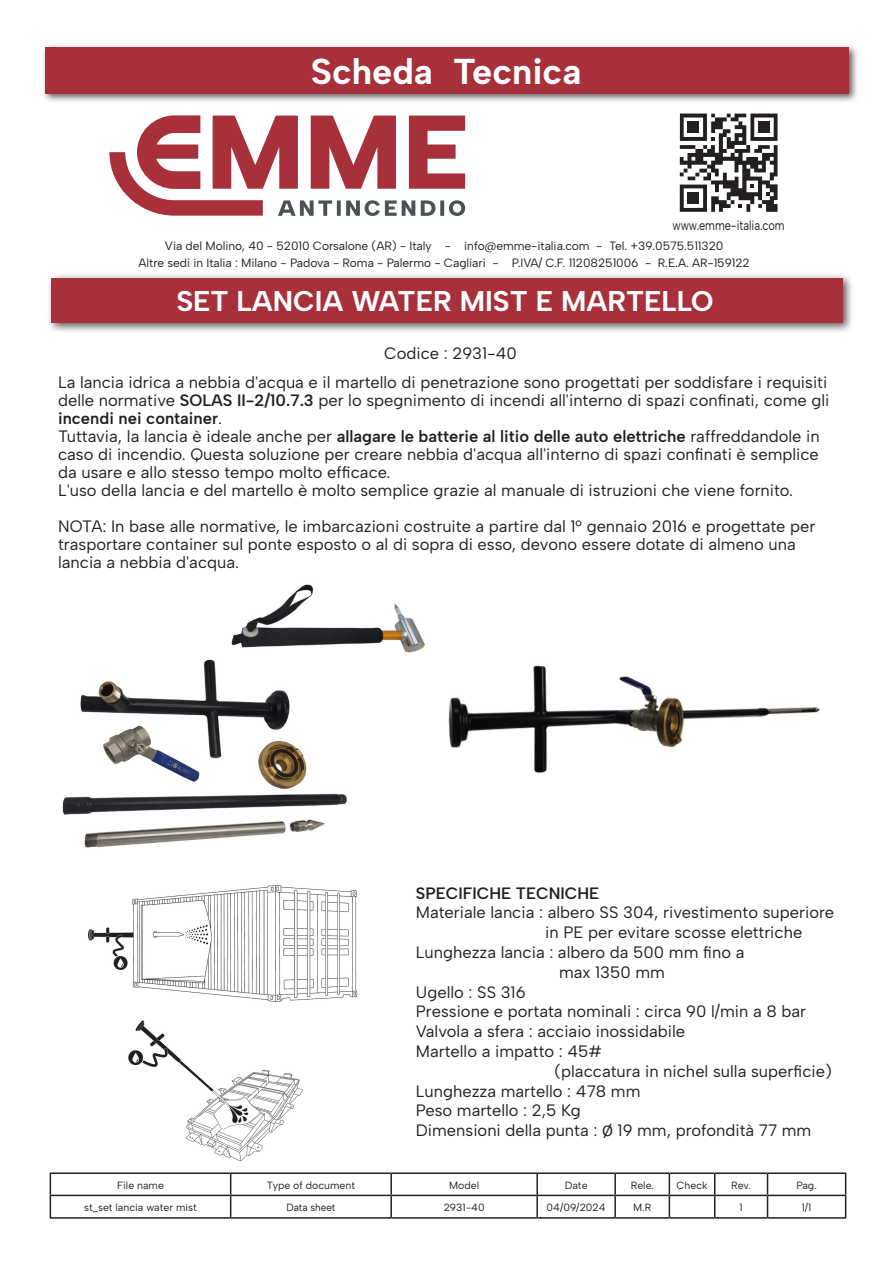
<style>
.page{position:relative;width:893px;height:1263px;background:#fff}
.page>*{position:absolute;margin:0;border:0;box-sizing:border-box;transform-origin:0 0}
.t1{font:700 36px "Albert Sans";color:#fff}
.t2{font:700 28.5px "Albert Sans";color:#fff}
.codice_tabella{font:16.5px/18px "Albert Sans";color:#231f20}
.t3{font:13.5px "Albert Sans";color:#231f20;scale:.81 1}
.t4{font:12px/16.5px "Albert Sans";letter-spacing:-.005em;color:#231f20;text-align:center}
.t5{font:10.5px "Albert Sans";color:#231f20}
.t6{font:10.5px "Albert Sans";color:#231f20;scale:.95 1}
.s1{font-family:"Calibri"}
</style>
<div class="page">
<div style="left:42px;top:44px;width:817px;height:60px;background:#231f20;opacity:.75"></div>
<div style="left:46px;top:48px;width:803px;height:46px;background:#a7303a"></div>
<svg style="left:109px;top:115px;width:356px;height:101px"></svg>
<svg style="left:680px;top:114px;width:98px;height:98px"></svg>
<div style="left:688px;top:121px;width:11px;height:12px;background:#231f20"></div>
<div style="left:758px;top:122px;width:12px;height:11px;background:#231f20"></div>
<div style="left:688px;top:192px;width:11px;height:12px;background:#231f20"></div>
<hr style="left:50px;top:1172px;width:181px;height:2px;background:#231f20">
<hr style="left:231px;top:1172px;width:160px;height:2px;background:#231f20">
<hr style="left:391px;top:1172px;width:146px;height:2px;background:#231f20">
<hr style="left:390px;top:1174px;width:2px;height:21px;background:#231f20">
<hr style="left:537px;top:1172px;width:78px;height:2px;background:#231f20">
<hr style="left:536px;top:1174px;width:2px;height:21px;background:#231f20">
<hr style="left:615px;top:1172px;width:54px;height:2px;background:#231f20">
<hr style="left:614px;top:1174px;width:2px;height:21px;background:#231f20">
<hr style="left:669px;top:1172px;width:46px;height:2px;background:#231f20">
<hr style="left:715px;top:1172px;width:52px;height:2px;background:#231f20">
<hr style="left:767px;top:1172px;width:79px;height:2px;background:#231f20">
<hr style="left:50px;top:1195px;width:181px;height:1px;background:#231f20">
<svg style="left:50px;top:1174px;width:1px;height:43px"></svg>
<hr style="left:231px;top:1195px;width:160px;height:1px;background:#231f20">
<svg style="left:230px;top:1174px;width:1px;height:43px"></svg>
<hr style="left:391px;top:1195px;width:146px;height:1px;background:#231f20">
<hr style="left:390px;top:1196px;width:2px;height:21px;background:#231f20">
<hr style="left:537px;top:1195px;width:78px;height:1px;background:#231f20">
<hr style="left:536px;top:1196px;width:2px;height:21px;background:#231f20">
<hr style="left:615px;top:1195px;width:54px;height:1px;background:#231f20">
<hr style="left:614px;top:1196px;width:2px;height:21px;background:#231f20">
<hr style="left:669px;top:1195px;width:46px;height:1px;background:#231f20">
<svg style="left:669px;top:1174px;width:1px;height:43px"></svg>
<hr style="left:715px;top:1195px;width:52px;height:1px;background:#231f20">
<svg style="left:714px;top:1174px;width:1px;height:43px"></svg>
<hr style="left:767px;top:1195px;width:79px;height:1px;background:#231f20">
<svg style="left:767px;top:1174px;width:1px;height:43px"></svg>
<svg style="left:845px;top:1174px;width:1px;height:43px"></svg>
<hr style="left:50px;top:1217px;width:181px;height:2px;background:#231f20">
<hr style="left:231px;top:1217px;width:160px;height:2px;background:#231f20">
<hr style="left:391px;top:1217px;width:146px;height:2px;background:#231f20">
<hr style="left:537px;top:1217px;width:78px;height:2px;background:#231f20">
<hr style="left:615px;top:1217px;width:54px;height:2px;background:#231f20">
<hr style="left:669px;top:1217px;width:46px;height:2px;background:#231f20">
<hr style="left:715px;top:1217px;width:52px;height:2px;background:#231f20">
<hr style="left:767px;top:1217px;width:79px;height:2px;background:#231f20">
<div style="left:46px;top:273px;width:808px;height:61px;background:#231f20;opacity:.75"></div>
<div style="left:52px;top:278px;width:791px;height:45px;background:#a7303a"></div>
<img style="left:62px;top:584px;width:363px;height:264px">
<img style="left:88px;top:885px;width:270px;height:117px">
<img style="left:128px;top:1020px;width:175px;height:142px">
<img style="left:448px;top:665px;width:372px;height:108px">
<h1 class="t1" style="left:311px;top:49px;width:272px">Scheda Tecnica</h1>
<p class="t3" style="left:672px;top:217px;width:140px">www.emme-italia.com</p>
<p class="t4" style="left:139px;top:238px;width:613px">Via del Molino, 40 - 52010 Corsalone (AR) - Italy - info@emme-italia.com - Tel. +39.0575.511320<br>Altre sedi in Italia : Milano - Padova - Roma - Palermo - Cagliari - P.IVA/ C.F. 11208251006 - R.E.A. AR-159122</p>
<p class="t2" style="left:176px;top:284px;width:539px">SET LANCIA WATER MIST E MARTELLO</p>
<p class="codice_tabella" style="left:384px;top:345px;width:134px">Codice : 2931-40</p>
<p class="codice_tabella" style="left:58px;top:373px;width:773px">La lancia idrica a nebbia d'acqua e il martello di penetrazione sono progettati per soddisfare i requisiti delle normative SOLAS II-2/10.7.3 per lo spegnimento di incendi all'interno di spazi confinati, come gli incendi nei container.</p>
<p class="codice_tabella" style="left:58px;top:427px;width:763px">Tuttavia, la lancia è ideale anche per allagare le batterie al litio delle auto elettriche raffreddandole in caso di incendio. Questa soluzione per creare nebbia d'acqua all'interno di spazi confinati è semplice</p>
<p class="codice_tabella" style="left:58px;top:463px;width:334px">da usare e allo stesso tempo molto efficace.</p>
<p class="codice_tabella" style="left:58px;top:481px;width:736px">L'uso della lancia e del martello è molto semplice grazie al manuale di istruzioni che viene fornito.</p>
<p class="codice_tabella" style="left:58px;top:517px;width:759px">NOTA: In base alle normative, le imbarcazioni costruite a partire dal 1° gennaio 2016 e progettate per trasportare container sul ponte esposto o al di sopra di esso, devono essere dotate di almeno una</p>
<p class="codice_tabella" style="left:58px;top:553px;width:182px">lancia a nebbia d'acqua.</p>
<p class="codice_tabella" style="left:416px;top:884px;width:185px">SPECIFICHE TECNICHE</p>
<p class="codice_tabella" style="left:416px;top:904px;width:420px">Materiale lancia : albero SS 304, rivestimento superiore</p>
<p class="codice_tabella" style="left:545px;top:923px;width:259px">in PE per evitare scosse elettriche</p>
<p class="codice_tabella" style="left:416px;top:943px;width:330px">Lunghezza lancia : albero da 500 mm fino a</p>
<p class="codice_tabella" style="left:559px;top:963px;width:107px">max 1350 mm</p>
<p class="codice_tabella" style="left:416px;top:983px;width:111px">Ugello : SS 316</p>
<p class="codice_tabella" style="left:416px;top:1003px;width:392px">Pressione e portata nominali : circa 90 l/min a 8 bar</p>
<p class="codice_tabella" style="left:416px;top:1022px;width:271px">Valvola a sfera : acciaio inossidabile</p>
<p class="codice_tabella" style="left:416px;top:1042px;width:188px">Martello a impatto : 45#</p>
<p class="codice_tabella" style="left:554px;top:1062px;width:279px">(placcatura in nichel sulla superficie)</p>
<p class="codice_tabella" style="left:416px;top:1082px;width:226px">Lunghezza martello : 478 mm</p>
<p class="codice_tabella" style="left:416px;top:1102px;width:166px">Peso martello : 2,5 Kg</p>
<p class="codice_tabella" style="left:416px;top:1121px;width:397px">Dimensioni della punta : <span class="s1">Ø</span> 19 mm, profondità 77 mm</p>
<p class="t5" style="left:117px;top:1179px;width:48px">File name</p>
<p class="t5" style="left:267px;top:1179px;width:90px">Type of document</p>
<p class="t5" style="left:449px;top:1179px;width:31px">Model</p>
<p class="t5" style="left:565px;top:1179px;width:24px">Date</p>
<p class="t5" style="left:631px;top:1179px;width:24px">Rele.</p>
<p class="t5" style="left:676px;top:1179px;width:33px">Check</p>
<p class="t5" style="left:731px;top:1179px;width:21px">Rev.</p>
<p class="t5" style="left:796px;top:1179px;width:22px">Pag.</p>
<p class="t5" style="left:84px;top:1201px;width:114px">st_set lancia water mist</p>
<p class="t6" style="left:286px;top:1201px;width:53px">Data sheet</p>
<p class="t5" style="left:444px;top:1201px;width:43px">2931-40</p>
<p class="t5" style="left:547px;top:1201px;width:61px">04/09/2024</p>
<p class="t5" style="left:633px;top:1201px;width:20px">M.R</p>
<p class="t5" style="left:739px;top:1201px;width:5px">1</p>
<p class="t5" style="left:802px;top:1201px;width:11px">1/1</p>
</div>
